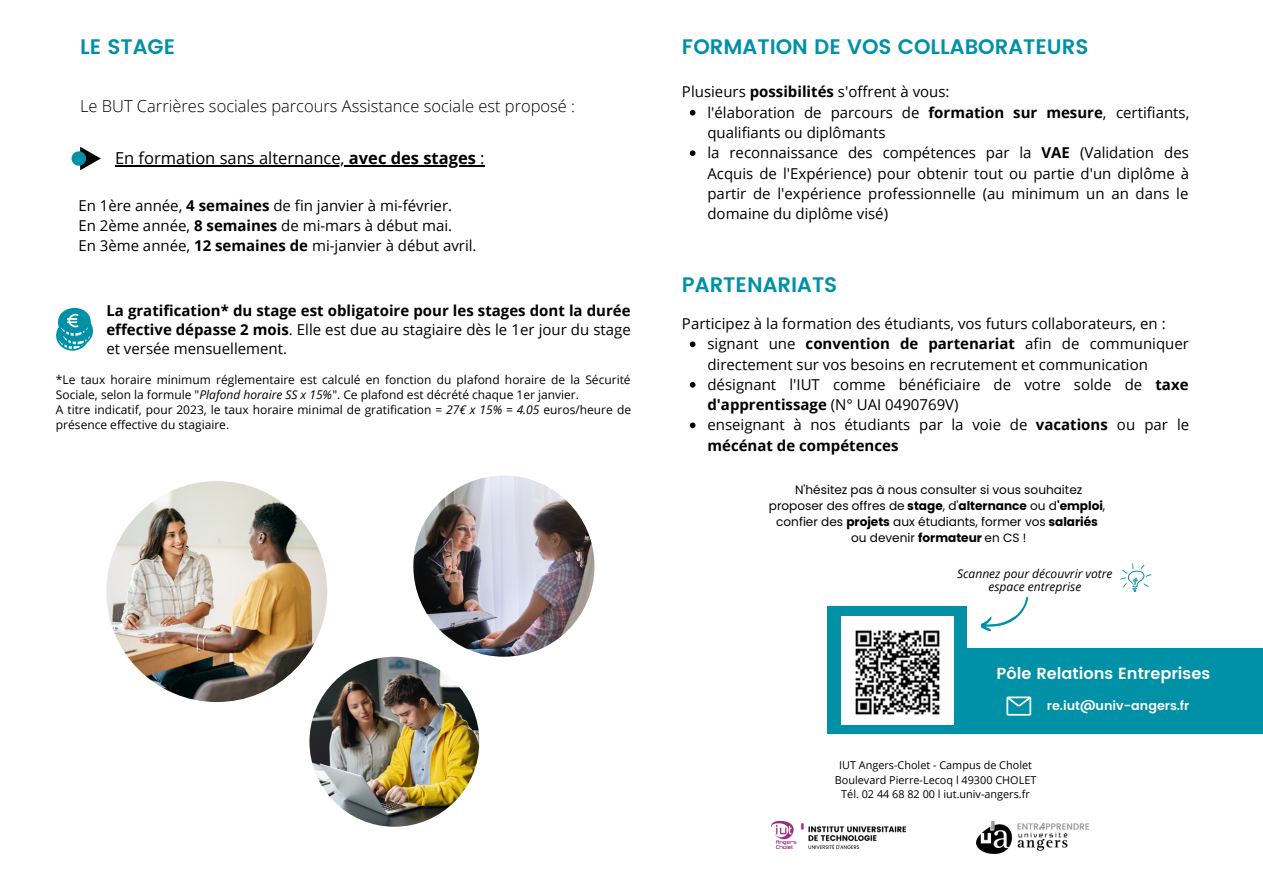
<style>
.page{position:relative;width:1263px;height:894px;background:#fff}
.page>*{position:absolute;margin:0;border:0;box-sizing:border-box;transform-origin:0 0}
.t1{font:600 21px "Poppins";color:#0091a7}
.t2{font:300 16.5px "Open Sans";color:#000}
.t3{font:16.5px "Open Sans";color:#000}
.t4{font:600 16.05px "Poppins";color:#fff}
.t5{font:15px/20.2px "Open Sans";color:#000}
.t6{font:700 15px/19px "Open Sans";color:#000;text-align:justify}
.t7{font:600 12.6px "Poppins";color:#fff}
.t8{font:12.15px "Poppins";color:#000}
.t9{font:12px/15px "Open Sans";color:#000}
.t10{font:italic 12px/13px "Open Sans";color:#000;text-align:center}
.t11{font:10.8px "Open Sans";color:#000}
.s1{font-weight:700}
.s2{font-weight:400}
.s3{font-style:italic}
</style>
<div class="page">
<svg style="left:72px;top:147px;width:29px;height:23px"></svg>
<svg style="left:56px;top:308px;width:37px;height:42px"></svg>
<img style="left:106px;top:481px;width:221px;height:220px;border-radius:50%">
<img style="left:309px;top:656px;width:170px;height:170px;border-radius:50%">
<img style="left:413px;top:475px;width:181px;height:181px;border-radius:50%">
<hr style="left:115px;top:165px;width:234px;height:1px;background:#000">
<hr style="left:349px;top:165px;width:127px;height:1px;background:#000">
<img style="left:976px;top:821px;width:112px;height:32px">
<img style="left:772px;top:821px;width:134px;height:27px">
<div style="left:828px;top:606px;width:435px;height:127px;background:#0091a7"></div>
<svg style="left:1006px;top:696px;width:25px;height:19px"></svg>
<img style="left:841px;top:616px;width:112px;height:107px">
<div style="left:967px;top:583px;width:296px;height:65px;background:#fff"></div>
<svg style="left:1120px;top:563px;width:31px;height:29px"></svg>
<svg style="left:980px;top:597px;width:49px;height:35px"></svg>
<svg style="left:690px;top:110px;width:5px;height:5px"></svg>
<svg style="left:690px;top:150px;width:5px;height:6px"></svg>
<svg style="left:690px;top:341px;width:5px;height:6px"></svg>
<svg style="left:690px;top:382px;width:5px;height:5px"></svg>
<svg style="left:690px;top:422px;width:5px;height:6px"></svg>
<p class="t1" style="left:80px;top:35px;width:97px">LE STAGE</p>
<p class="t2" style="left:80px;top:95px;width:497px">Le BUT Carrières sociales parcours Assistance sociale est proposé :</p>
<p class="t3" style="left:115px;top:146px;width:371px">En formation sans alternance, <span class="s1">avec des stages</span> :</p>
<p class="t5" style="left:78px;top:195px;width:375px">En 1ère année, <span class="s1">4 semaines</span> de fin janvier à mi-février.</p>
<p class="t5" style="left:78px;top:215px;width:375px">En 2ème année, <span class="s1">8 semaines</span> de mi-mars à début mai.</p>
<p class="t5" style="left:78px;top:235px;width:400px">En 3ème année, <span class="s1">12 semaines de</span> mi-janvier à début avril.</p>
<p class="t6" style="left:106px;top:301px;width:526px">La gratification* du stage est obligatoire pour les stages dont la durée effective dépasse 2 mois<span class="s2">. Elle est due au stagiaire dès le 1er jour du stage et versée mensuellement.</span></p>
<p class="t9" style="left:56px;top:371px;width:576px">*Le taux horaire minimum réglementaire est calculé en fonction du plafond horaire de la Sécurité<br>Sociale, selon la formule "<span class="s3">Plafond horaire SS x 15%</span>". Ce plafond est décrété chaque 1er janvier.</p>
<p class="t9" style="left:56px;top:401px;width:577px">A titre indicatif, pour 2023, le taux horaire minimal de gratification = <span class="s3">27€ x 15% = 4.05</span> euros/heure de présence effective du stagiaire.</p>
<p class="t1" style="left:682px;top:35px;width:408px">FORMATION DE VOS COLLABORATEURS</p>
<p class="t5" style="left:682px;top:81px;width:269px">Plusieurs <span class="s1">possibilités</span> s'offrent à vous:</p>
<p class="t5" style="left:707px;top:102px;width:483px">l'élaboration de parcours de <span class="s1">formation sur mesure</span>, certifiants, qualifiants ou diplômants</p>
<p class="t5" style="left:707px;top:142px;width:483px;text-align:justify">la reconnaissance des compétences par la <span class="s1">VAE</span> (Validation des Acquis de l'Expérience) pour obtenir tout ou partie d'un diplôme à partir de l'expérience professionnelle (au minimum un an dans le domaine du diplôme visé)</p>
<p class="t1" style="left:682px;top:272px;width:157px">PARTENARIATS</p>
<p class="t5" style="left:682px;top:313px;width:485px">Participez à la formation des étudiants, vos futurs collaborateurs, en :</p>
<p class="t5" style="left:707px;top:333px;width:483px">signant une <span class="s1">convention de partenariat</span> afin de communiquer directement sur vos besoins en recrutement et communication</p>
<p class="t5" style="left:707px;top:374px;width:483px">désignant l'IUT comme bénéficiaire de votre solde de <span class="s1">taxe d'apprentissage</span> (N° UAI 0490769V)</p>
<p class="t5" style="left:707px;top:414px;width:483px">enseignant à nos étudiants par la voie de <span class="s1">vacations</span> ou par le <span class="s1">mécénat de compétences</span></p>
<p class="t8" style="left:795px;top:481px;width:289px">N'hésitez pas à nous consulter si vous souhaitez</p>
<p class="t8" style="left:769px;top:497px;width:338px">proposer des offres de <span class="s1">stage</span>, d'<span class="s1">alternance</span> ou d<span class="s1">'emploi</span>,</p>
<p class="t8" style="left:776px;top:513px;width:323px">confier des <span class="s1">projets</span> aux étudiants, former vos <span class="s1">salariés</span></p>
<p class="t8" style="left:851px;top:529px;width:177px">ou devenir <span class="s1">formateur</span> en CS !</p>
<p class="t10" style="left:957px;top:566px;width:157px">Scannez pour découvrir votre espace entreprise</p>
<p class="t4" style="left:997px;top:663px;width:215px">Pôle Relations Entreprises</p>
<p class="t7" style="left:1047px;top:698px;width:144px">re.iut@univ-angers.fr</p>
<p class="t11" style="left:839px;top:757px;width:194px">IUT Angers-Cholet - Campus de Cholet</p>
<p class="t11" style="left:835px;top:771px;width:203px">Boulevard Pierre-Lecoq l 49300 CHOLET</p>
<p class="t11" style="left:841px;top:786px;width:190px">Tél. 02 44 68 82 00 l iut.univ-angers.fr</p>
</div>
